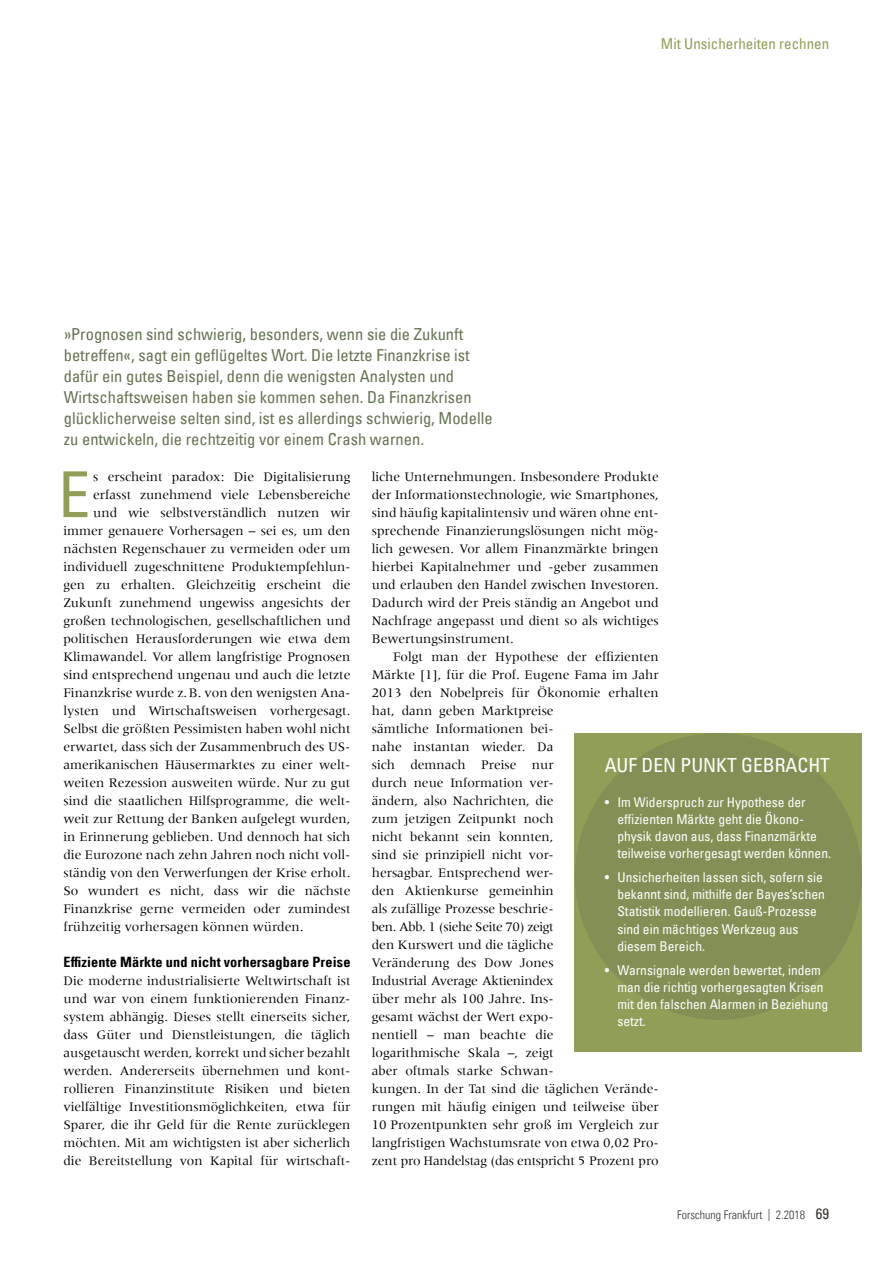
<style>
.page{position:relative;width:893px;height:1263px;background:#fff}
.page>*{position:absolute;margin:0;border:0;box-sizing:border-box;transform-origin:0 0}
.t1{font:condensed 63.3px "Univers Com 57";color:#909e57}
.t2{font:condensed 19.5px "Univers Com 57";color:#fff}
.t3{font:condensed 16.5px/21px "Univers Com 57";color:#657251}
.t4{font:condensed 15px "Univers Com 57";color:#909e57}
.t5{font:14.25px "Univers Com 67 Bold Cond";letter-spacing:.01em;color:#000}
.t6{font:13.5px/18px "Meridien";color:#000;text-align:justify}
.t7{font:condensed 13.5px/17.2px "Univers Com 57";color:#fff}
.t8{font:12px "Univers Com 47 Light Cond";color:#39342f}
.s1{font-family:"Univers Com 57";font-stretch:condensed;font-size:15px}
</style>
<div class="page">
<div style="left:575px;top:733px;width:287px;height:318px;background:#909e57"></div>
<div style="left:575px;top:733px;width:287px;height:287px;background:#839055;border-radius:50%"></div>
<p class="t4" style="left:661px;top:34px;width:170px">Mit Unsicherheiten rechnen</p>
<p class="t3" style="left:64px;top:323px;width:430px">»Prognosen sind schwierig, besonders, wenn sie die Zukunft betreffen«, sagt ein geflügeltes Wort. Die letzte Finanzkrise ist dafür ein gutes Beispiel, denn die wenigsten Analysten und Wirtschaftsweisen haben sie kommen sehen. Da Finanzkrisen glücklicherweise selten sind, ist es allerdings schwierig, Modelle zu entwickeln, die rechtzeitig vor einem Crash warnen.</p>
<h1 class="t1" style="left:58px;top:454px;width:33px">E</h1>
<p class="t6" style="left:93px;top:468px;width:259px">s erscheint paradox: Die Digitalisierung</p>
<p class="t6" style="left:372px;top:468px;width:289px">liche Unternehmungen. Insbesondere Produkte der Informationstechnologie, wie Smartphones, sind häufig kapitalintensiv und wären ohne ent&shy;sprechende Finanzierungslösungen nicht mög&shy;lich gewesen. Vor allem Finanzmärkte bringen hierbei Kapitalnehmer und - geber zusammen und erlauben den Handel zwischen Investoren.<br>Dadurch wird der Preis ständig an Angebot und Nachfrage angepasst und dient so als wichtiges Bewertungsinstrument.</p>
<p class="t6" style="left:372px;top:648px;width:289px;text-align:left;text-indent:21px">Folgt man der Hypothese der effizienten Märkte [1], für die Prof. Eugene Fama im Jahr 2013 den Nobelpreis für Ökonomie erhalten hat, dann geben Marktpreise<br>sämtliche Informationen bei-<br>nahe instantan wieder. Da<br>sich demnach Preise nur<br>durch neue Information ver-<br>ändern, also Nachrichten, die<br>zum jetzigen Zeitpunkt noch<br>nicht bekannt sein konnten,<br>sind sie prinzipiell nicht vor-<br>hersagbar. Entsprechend wer-<br>den Aktienkurse gemeinhin<br>als zufällige Prozesse beschrie-<br>ben. Abb. 1 (siehe Seite 70) zeigt<br>den Kurswert und die tägliche<br>Veränderung des Dow Jones<br>Industrial Average Aktienindex<br>über mehr als 100 Jahre. Ins-<br>gesamt wächst der Wert expo-<br>nentiell – man beachte die<br>logarithmische Skala –, zeigt<br>aber oftmals starke Schwan-<br>kungen. In der Tat sind die täglichen Verände&shy;rungen mit häufig einigen und teilweise über 10 Prozentpunkten sehr groß im Vergleich zur langfristigen Wachstumsrate von etwa 0,02 Pro&shy;zent pro Handelstag (das entspricht 5 Prozent pro</p>
<p class="t6" style="left:93px;top:486px;width:259px">erfasst zunehmend viele Lebensbereiche</p>
<p class="t6" style="left:93px;top:504px;width:259px">und wie selbstverständlich nutzen wir</p>
<p class="t6" style="left:63px;top:522px;width:289px">immer genauere Vorhersagen – sei es, um den</p>
<p class="t6" style="left:63px;top:540px;width:289px">nächsten Regenschauer zu vermeiden oder um</p>
<p class="t6" style="left:63px;top:558px;width:289px">individuell zugeschnittene Produktempfehlun-</p>
<p class="t6" style="left:63px;top:576px;width:289px">gen zu erhalten. Gleichzeitig erscheint die</p>
<p class="t6" style="left:63px;top:594px;width:289px">Zukunft zunehmend ungewiss angesichts der</p>
<p class="t6" style="left:63px;top:612px;width:289px">großen technologischen, gesellschaftlichen und</p>
<p class="t6" style="left:63px;top:630px;width:289px">politischen Herausforderungen wie etwa dem</p>
<p class="t6" style="left:63px;top:648px;width:289px">Klimawandel. Vor allem langfristige Prognosen</p>
<p class="t6" style="left:63px;top:666px;width:289px">sind entsprechend ungenau und auch die letzte</p>
<p class="t6" style="left:63px;top:684px;width:289px">Finanzkrise wurde z.B. von den wenigsten Ana-</p>
<p class="t6" style="left:63px;top:702px;width:288px">lysten und Wirtschaftsweisen vorhergesagt.</p>
<p class="t6" style="left:63px;top:720px;width:289px">Selbst die größten Pessimisten haben wohl nicht</p>
<p class="t6" style="left:63px;top:738px;width:286px">erwartet, dass sich der Zusammenbruch des US-</p>
<p class="t6" style="left:63px;top:756px;width:289px">amerikanischen Häusermarktes zu einer welt-</p>
<p class="t6" style="left:63px;top:774px;width:288px">weiten Rezession ausweiten würde. Nur zu gut</p>
<p class="t6" style="left:63px;top:792px;width:289px">sind die staatlichen Hilfsprogramme, die welt-</p>
<p class="t6" style="left:63px;top:810px;width:289px">weit zur Rettung der Banken aufgelegt wurden,</p>
<p class="t6" style="left:63px;top:828px;width:289px">in Erinnerung geblieben. Und dennoch hat sich</p>
<p class="t6" style="left:63px;top:846px;width:288px">die Eurozone nach zehn Jahren noch nicht voll-</p>
<p class="t6" style="left:63px;top:864px;width:289px">ständig von den Verwerfungen der Krise erholt.</p>
<p class="t6" style="left:63px;top:882px;width:289px">So wundert es nicht, dass wir die nächste</p>
<p class="t6" style="left:63px;top:900px;width:289px">Finanzkrise gerne vermeiden oder zumindest</p>
<p class="t6" style="left:63px;top:918px;width:242px">frühzeitig vorhersagen können würden.</p>
<p class="t5" style="left:63px;top:953px;width:289px">Effiziente Märkte und nicht vorhersagbare Preise</p>
<p class="t6" style="left:63px;top:972px;width:289px">Die moderne industrialisierte Weltwirtschaft ist und war von einem funktionierenden Finanz&shy;system abhängig. Dieses stellt einerseits sicher, dass Güter und Dienstleistungen, die täglich ausgetauscht werden, korrekt und sicher bezahlt werden. Andererseits übernehmen und kont&shy;rollieren Finanzinstitute Risiken und bieten vielfältige Investitionsmöglichkeiten, etwa für Sparer, die ihr Geld für die Rente zurücklegen möchten. Mit am wichtigsten ist aber sicherlich die Bereitstellung von Kapital für wirtschaft-</p>
<h2 class="t2" style="left:605px;top:753px;width:227px">AUF DEN PUNKT GEBRACHT</h2>
<p class="t7" style="left:617px;top:793px;width:215px;text-indent:-13px">• Im Widerspruch zur Hypothese der effizienten Märkte geht die Ökono&shy;physik davon aus, dass Finanzmärkte teilweise vorhergesagt werden können.</p>
<p class="t7" style="left:617px;top:868px;width:209px;text-indent:-13px">• Unsicherheiten lassen sich, sofern sie bekannt sind, mithilfe der Bayes’schen Statistik modellieren. Gauß-Prozesse sind ein mächtiges Werkzeug aus diesem Bereich.</p>
<p class="t7" style="left:617px;top:961px;width:212px;text-indent:-13px">• Warnsignale werden bewertet, indem man die richtig vorhergesagten Krisen mit den falschen Alarmen in Beziehung setzt.</p>
<p class="t8" style="left:677px;top:1208px;width:153px">Forschung Frankfurt | 2.2018 <span class="s1">69</span></p>
</div>
